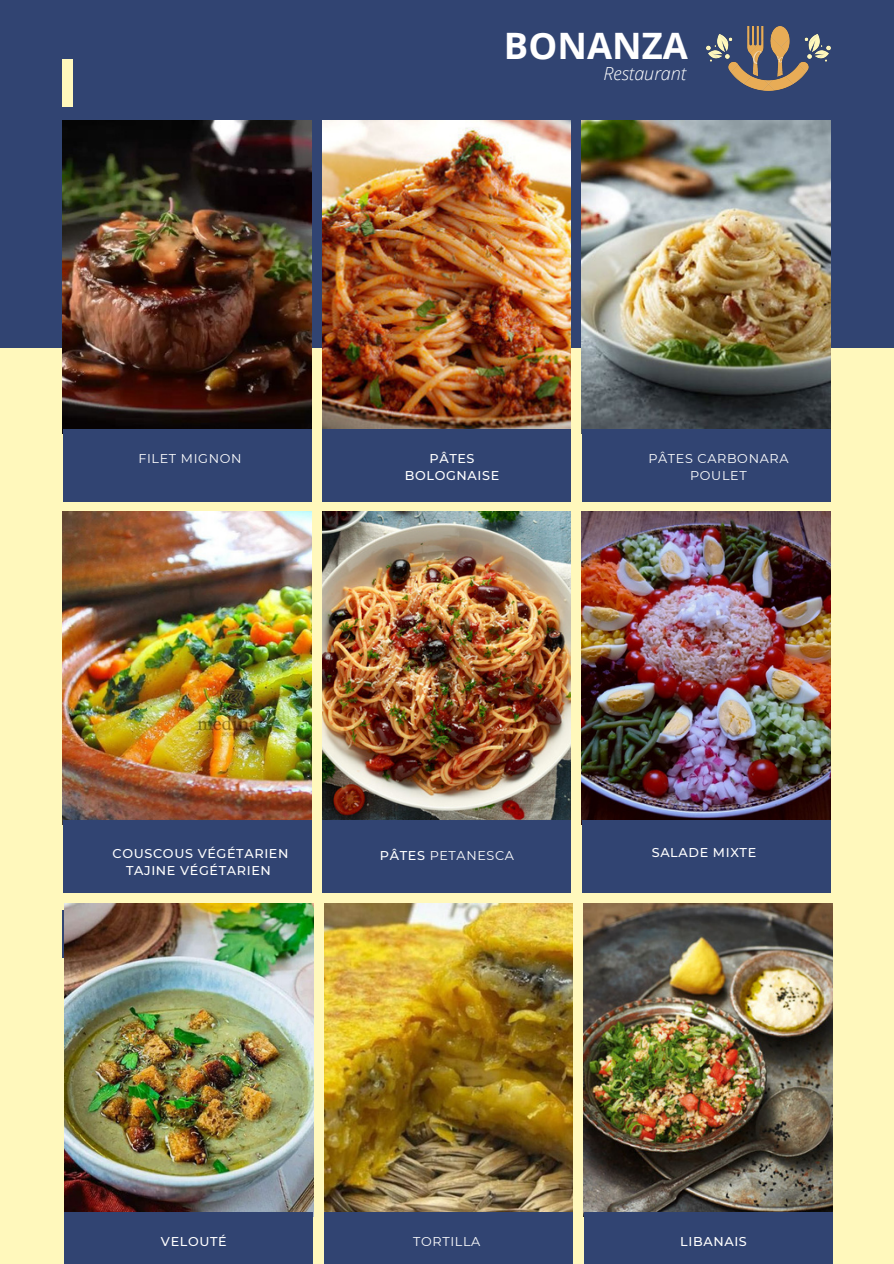
<style>
.page{position:relative;width:894px;height:1264px;background:#fff}
.page>*{position:absolute;margin:0;border:0;box-sizing:border-box;transform-origin:0 0}
.t1{font:700 36.45px "Open Sans";color:#fff}
.t2{font:italic 300 18px "Open Sans";color:#fff}
.t3{font:500 12.75px/17px "Montserrat";letter-spacing:.05em;color:#fff;text-align:center}
.t4{font:12.75px/17px "Montserrat";letter-spacing:.05em;color:#fff;text-align:center}
.s1{font-weight:500}
</style>
<div class="page">
<div style="left:0;top:0;width:893px;height:1263px;background:#fff8bc"></div>
<div style="left:0;top:0;width:893px;height:347px;background:#314472"></div>
<img style="left:63px;top:120px;width:248px;height:309px">
<img style="left:323px;top:120px;width:247px;height:309px">
<img style="left:581px;top:120px;width:249px;height:313px">
<img style="left:63px;top:511px;width:248px;height:309px">
<img style="left:323px;top:511px;width:247px;height:309px">
<img style="left:581px;top:511px;width:249px;height:313px">
<div style="left:63px;top:429px;width:248px;height:73px;background:#314472"></div>
<div style="left:63px;top:820px;width:248px;height:73px;background:#314472"></div>
<div style="left:322px;top:429px;width:249px;height:73px;background:#314472"></div>
<div style="left:322px;top:820px;width:249px;height:73px;background:#314472"></div>
<div style="left:582px;top:429px;width:248px;height:73px;background:#314472"></div>
<div style="left:582px;top:820px;width:248px;height:73px;background:#314472"></div>
<img style="left:706px;top:26px;width:124px;height:65px">
<div style="left:63px;top:910px;width:10px;height:48px;background:#314472"></div>
<div style="left:63px;top:59px;width:10px;height:48px;background:#fff8bc"></div>
<img style="left:64px;top:903px;width:249px;height:308px">
<img style="left:324px;top:903px;width:248px;height:308px">
<img style="left:583px;top:903px;width:249px;height:313px">
<div style="left:64px;top:1211px;width:249px;height:52px;background:#314472"></div>
<div style="left:324px;top:1211px;width:248px;height:52px;background:#314472"></div>
<div style="left:584px;top:1211px;width:248px;height:52px;background:#314472"></div>
<h3 class="t1" style="left:504px;top:21px;width:185px">BONANZA</h3>
<p class="t2" style="left:603px;top:60px;width:84px">Restaurant</p>
<h2 class="t4" style="left:138px;top:449px;width:104px">FILET MIGNON</h2>
<p class="t3" style="left:404px;top:449px;width:96px">PÂTES<br>BOLOGNAISE</p>
<p class="t4" style="left:648px;top:449px;width:141px">PÂTES CARBONARA<br>POULET</p>
<p class="t3" style="left:113px;top:845px;width:177px">COUSCOUS VÉGÉTARIEN<br>TAJINE VÉGÉTARIEN</p>
<h3 class="t4" style="left:380px;top:846px;width:136px"><span class="s1">PÂTES</span> PETANESCA</h3>
<h3 class="t3" style="left:651px;top:843px;width:106px">SALADE MIXTE</h3>
<h3 class="t3" style="left:161px;top:1232px;width:67px">VELOUTÉ</h3>
<p class="t4" style="left:413px;top:1232px;width:69px">TORTILLA</p>
<h3 class="t3" style="left:680px;top:1232px;width:68px">LIBANAIS</h3>
</div>
